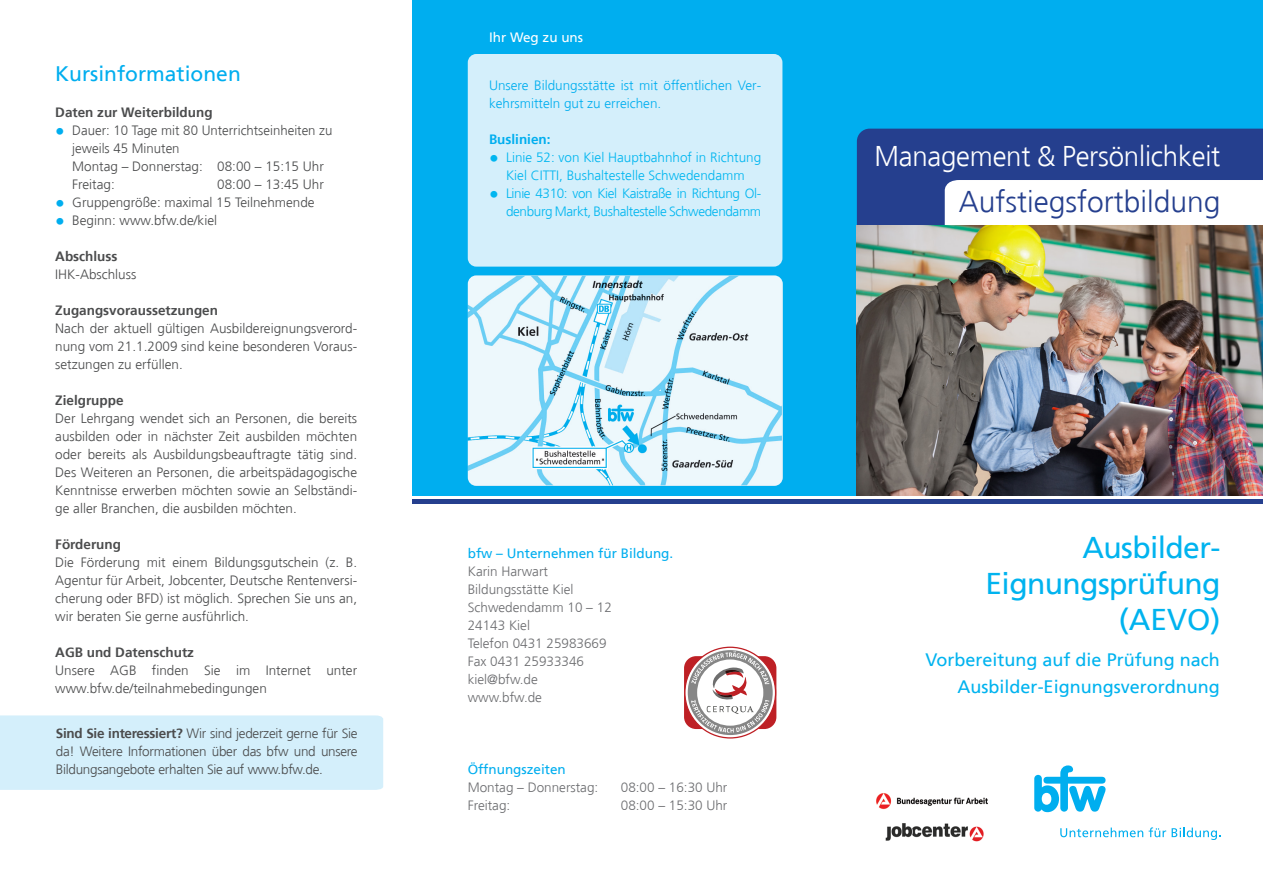
<style>
.page{position:relative;width:1263px;height:893px;background:#fff}
.page>*{position:absolute;margin:0;border:0;box-sizing:border-box;transform-origin:0 0}
.Minihead{font:30px/36px "Frutiger";letter-spacing:-.02em;color:#00b3ef;text-align:right}
.Teaser{font:300 30px "Frutiger";color:#253f8e}
.Teaser-2{font:300 28.5px "Frutiger";letter-spacing:-.01em;color:#fff}
.t1{font:21px "Frutiger";color:#00aeef}
.Minihead-2{font:18px/27px "Frutiger";color:#00b3ef;text-align:right}
.Bold{font:300 13.5px/18px "Frutiger";color:#4b4c4d;text-align:justify}
._04_Fliesstext{font:300 13.5px/18px "Frutiger";color:#4b4c4d;text-align:justify}
.Minihead-3{font:300 13.5px "Frutiger";color:#6c6d70}
.Bold-2{font:700 13.5px "Frutiger";color:#4b4c4d}
.t2{font:300 13.5px/18px "Frutiger";letter-spacing:-.025em;color:#00b6f0;text-align:right}
.t3{font:300 13.5px/18px "Frutiger";color:#00b6f0;text-align:center}
.t4{font:300 13.5px/18px "Frutiger";color:#00aeef}
.Minihead-4{font:13.5px "Frutiger";color:#00aeef}
.t5{font:13.5px "Frutiger";color:#fff}
.t6{font:700 13.5px "Frutiger";color:#00aeef}
._04_Fliesstext-2{font:700 13.5px "Frutiger";color:#4b4c4d}
.s1{font-weight:700;font-size:19.5px;color:#00aeef}
.s2{font-weight:700}
.s3{font-weight:700;font-size:19.5px}
</style>
<div class="page">
<svg style="left:1034px;top:765px;width:71px;height:47px"></svg>
<svg style="left:1060px;top:827px;width:160px;height:13px"></svg>
<div style="left:412px;top:0;width:851px;height:495px;background:#00aeef"></div>
<div style="left:857px;top:129px;width:406px;height:96px;background:#253f8e"></div>
<hr style="left:412px;top:500px;width:851px;height:4px;background:#253f8e">
<img style="left:468px;top:275px;width:315px;height:211px">
<svg style="left:684px;top:647px;width:92px;height:91px"></svg>
<div style="left:468px;top:54px;width:314px;height:213px;background:#d4effb;border-radius:9px"></div>
<div style="left:0;top:715px;width:383px;height:75px;background:#d4effb"></div>
<img style="left:876px;top:793px;width:112px;height:16px">
<img style="left:885px;top:823px;width:99px;height:19px">
<div style="left:945px;top:180px;width:318px;height:45px;background:#fff"></div>
<img style="left:857px;top:225px;width:406px;height:270px">
<p class="t1" style="left:55px;top:61px;width:187px">Kursinformationen</p>
<p class="Bold-2" style="left:55px;top:104px;width:159px">Daten zur Weiterbildung</p>
<p class="Bold" style="left:72px;top:122px;width:262px;text-align:left;text-indent:-17px"><span class="s1">•</span> Dauer: 10 Tage mit 80 Unterrichtseinheiten zu jeweils 45 Minuten<br>Montag – Donnerstag: 08:00 – 15:15 Uhr<br>Freitag:</p>
<p class="Bold" style="left:217px;top:176px;width:108px">08:00 – 13:45 Uhr</p>
<p class="Bold" style="left:55px;top:194px;width:261px"><span class="s1">•</span> Gruppengröße: maximal 15 Teilnehmende</p>
<p class="Bold" style="left:55px;top:212px;width:163px"><span class="s1">•</span> Beginn: www.bfw.de/kiel</p>
<p class="Bold-2" style="left:55px;top:248px;width:64px">Abschluss</p>
<p class="_04_Fliesstext" style="left:55px;top:266px;width:83px">IHK-Abschluss</p>
<p class="Bold-2" style="left:55px;top:302px;width:164px">Zugangsvoraussetzungen</p>
<p class="Bold" style="left:55px;top:320px;width:303px">Nach der aktuell gültigen Ausbildereignungsverord&shy;nung vom 21.1.2009 sind keine besonderen Voraus&shy;setzungen zu erfüllen.</p>
<p class="Bold-2" style="left:55px;top:392px;width:70px">Zielgruppe</p>
<p class="Bold" style="left:55px;top:410px;width:303px">Der Lehrgang wendet sich an Personen, die bereits ausbilden oder in nächster Zeit ausbilden möchten oder bereits als Ausbildungsbeauftragte tätig sind.<br>Des Weiteren an Personen, die arbeitspädagogische Kenntnisse erwerben möchten sowie an Selbständi&shy;ge aller Branchen, die ausbilden möchten.</p>
<p class="_04_Fliesstext-2" style="left:55px;top:536px;width:67px">Förderung</p>
<p class="_04_Fliesstext" style="left:55px;top:554px;width:303px">Die Förderung mit einem Bildungsgutschein (z. B.<br>Agentur für Arbeit, Jobcenter, Deutsche Rentenversi&shy;cherung oder BFD) ist möglich. Sprechen Sie uns an, wir beraten Sie gerne ausführlich.</p>
<p class="Bold-2" style="left:55px;top:644px;width:140px">AGB und Datenschutz</p>
<p class="Bold" style="left:55px;top:662px;width:303px">Unsere AGB finden Sie im Internet unter www.bfw.de/teilnahmebedingungen</p>
<p class="Bold" style="left:56px;top:725px;width:303px"><span class="s2">Sind Sie interessiert?</span> Wir sind jederzeit gerne für Sie da! Weitere Informationen über das bfw und unsere Bildungsangebote erhalten Sie auf www.bfw.de.</p>
<p class="t5" style="left:489px;top:30px;width:96px">Ihr Weg zu uns</p>
<p class="t4" style="left:489px;top:77px;width:274px">Unsere Bildungsstätte ist mit öffentlichen Ver&shy;kehrsmitteln gut zu erreichen.</p>
<p class="t6" style="left:489px;top:131px;width:63px">Buslinien:</p>
<p class="t3" style="left:489px;top:149px;width:274px"><span class="s3">•</span> Linie 52: von Kiel Hauptbahnhof in Richtung<br>Kiel CITTI, Bushaltestelle Schwedendamm</p>
<p class="t2" style="left:489px;top:185px;width:274px"><span class="s3">•</span> Linie 4310: von Kiel Kaistraße in Richtung Ol&shy;denburg Markt, Bushaltestelle Schwedendamm</p>
<p class="Minihead-4" style="left:468px;top:545px;width:207px">bfw – Unternehmen für Bildung.</p>
<p class="Minihead-3" style="left:468px;top:564px;width:82px">Karin Harwart</p>
<p class="Minihead-3" style="left:468px;top:582px;width:107px">Bildungsstätte Kiel</p>
<p class="Minihead-3" style="left:468px;top:600px;width:146px">Schwedendamm 10 – 12</p>
<p class="Minihead-3" style="left:468px;top:618px;width:64px">24143 Kiel</p>
<p class="Minihead-3" style="left:468px;top:636px;width:140px">Telefon 0431 25983669</p>
<p class="Minihead-3" style="left:468px;top:654px;width:118px">Fax 0431 25933346</p>
<p class="Minihead-3" style="left:468px;top:672px;width:72px">kiel@bfw.de</p>
<p class="Minihead-3" style="left:468px;top:690px;width:76px">www.bfw.de</p>
<p class="Minihead-4" style="left:468px;top:761px;width:100px">Öffnungszeiten</p>
<p class="Minihead-3" style="left:468px;top:780px;width:132px">Montag – Donnerstag:</p>
<p class="Minihead-3" style="left:621px;top:780px;width:108px">08:00 – 16:30 Uhr</p>
<p class="Minihead-3" style="left:468px;top:798px;width:44px">Freitag:</p>
<p class="Minihead-3" style="left:621px;top:798px;width:108px">08:00 – 15:30 Uhr</p>
<p class="Teaser-2" style="left:874px;top:140px;width:347px">Management &amp; Persönlichkeit</p>
<p class="Teaser" style="left:959px;top:184px;width:263px">Aufstiegsfortbildung</p>
<p class="Minihead" style="left:985px;top:530px;width:236px">Ausbilder-<br>Eignungsprüfung (AEVO)</p>
<p class="Minihead-2" style="left:925px;top:646px;width:296px">Vorbereitung auf die Prüfung nach<br>Ausbilder-Eignungsverordnung</p>
</div>
